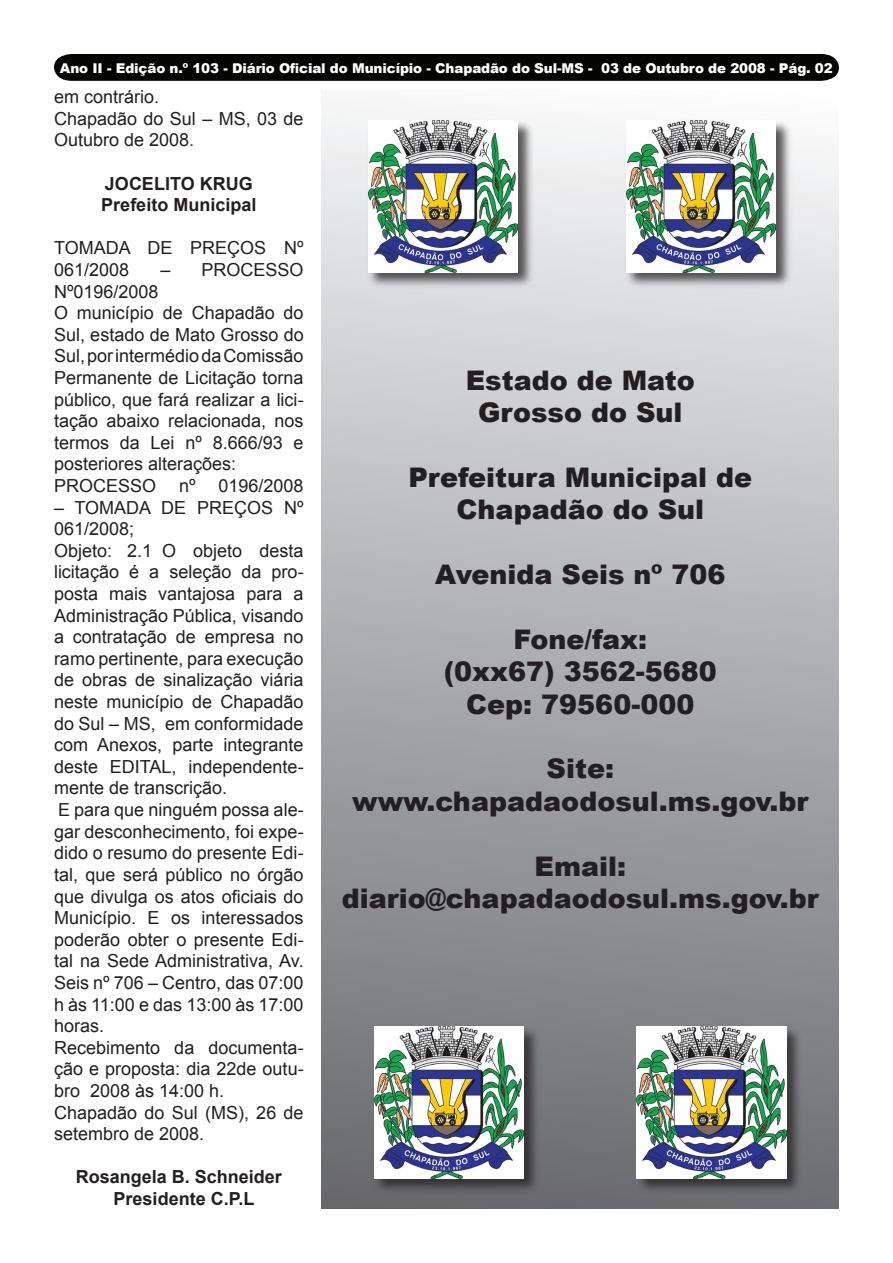
<style>
.page{position:relative;width:893px;height:1263px;background:#fff}
.page>*{position:absolute;margin:0;border:0;box-sizing:border-box;transform-origin:0 0}
.t1{font:900 27px/32.4px "Arial";color:#231f20;text-align:center}
.t2{font:18px/21.6px "Arial";color:#231f20}
.t3{font:700 18px/21.6px "Arial";color:#231f20}
.t4{font:900 13.5px "Arial";letter-spacing:-.01em;color:#fffefd}
</style>
<div class="page">
<div style="left:54px;top:54px;width:785px;height:27px;background:#040503"></div>
<div style="left:322px;top:90px;width:517px;height:1119px;background:linear-gradient(to bottom,#f8f8fa,#67696d)"></div>
<div style="left:366px;top:119px;width:169px;height:171px;background:#231f20;opacity:.75"></div>
<img style="left:368px;top:120px;width:150px;height:152px">
<div style="left:624px;top:119px;width:169px;height:171px;background:#231f20;opacity:.75"></div>
<img style="left:626px;top:120px;width:150px;height:152px">
<div style="left:372px;top:1025px;width:169px;height:171px;background:#231f20;opacity:.75"></div>
<img style="left:374px;top:1027px;width:150px;height:151px">
<div style="left:635px;top:1025px;width:169px;height:171px;background:#231f20;opacity:.75"></div>
<img style="left:637px;top:1027px;width:149px;height:151px">
<p class="t4" style="left:60px;top:58px;width:774px">Ano II - Edição n.º 103 - Diário Oficial do Município - Chapadão do Sul-MS - 03 de Outubro de 2008 - Pág. 02</p>
<p class="t2" style="left:54px;top:86px;width:251px">em contrário.<br>Chapadão do Sul – MS, 03 de<br>Outubro de 2008.</p>
<p class="t3" style="left:101px;top:173px;width:157px">JOCELITO KRUG<br>Prefeito Municipal</p>
<p class="t2" style="left:54px;top:237px;width:251px">TOMADA DE PREÇOS Nº<br>061/2008</p>
<p class="t2" style="left:160px;top:259px;width:145px">– PROCESSO</p>
<p class="t2" style="left:54px;top:281px;width:251px">Nº0196/2008<br>O município de Chapadão do<br>Sul, estado de Mato Grosso do<br>Sul, por intermédio da Comissão<br>Permanente de Licitação torna público, que fará realizar a lici&shy;tação abaixo relacionada, nos termos da Lei nº 8.666/93 e posteriores alterações:<br>PROCESSO</p>
<h1 class="t1" style="left:466px;top:363px;width:231px">Estado de Mato<br>Grosso do Sul</h1>
<h1 class="t1" style="left:408px;top:460px;width:345px">Prefeitura Municipal de<br>Chapadão do Sul</h1>
<h1 class="t1" style="left:435px;top:557px;width:292px">Avenida Seis nº 706</h1>
<p class="t2" style="left:179px;top:475px;width:18px">nº</p>
<p class="t2" style="left:219px;top:475px;width:87px">0196/2008</p>
<p class="t2" style="left:54px;top:497px;width:251px">– TOMADA DE PREÇOS Nº<br>061/2008;<br>Objeto: 2.1 O objeto desta licitação é a seleção da pro&shy;posta mais vantajosa para a<br>Administração Pública, visando a contratação de empresa no ramo pertinente, para execução de obras de sinalização viária neste município de Chapadão do Sul – MS, em conformidade com Anexos, parte integrante deste EDITAL, independente&shy;mente de transcrição.<br>E para que ninguém possa ale&shy;gar desconhecimento, foi expe&shy;dido o resumo do presente Edi&shy;tal, que será público no órgão que divulga os atos oficiais do<br>Município. E os interessados poderão obter o presente Edi&shy;tal na Sede Administrativa, Av.<br>Seis nº 706 – Centro, das 07:00 h às 11:00 e das 13:00 às 17:00 horas.<br>Recebimento da documenta&shy;ção e proposta: dia 22de outu&shy;bro 2008 às 14:00 h.<br>Chapadão do Sul (MS), 26 de setembro de 2008.</p>
<p class="t3" style="left:76px;top:1167px;width:208px;text-align:center">Rosangela B. Schneider<br>Presidente C.P.L</p>
<h1 class="t1" style="left:444px;top:622px;width:275px">Fone/fax:<br>(0xx67) 3562-5680<br>Cep: 79560-000</h1>
<h1 class="t1" style="left:352px;top:752px;width:458px">Site: www.chapadaodosul.ms.gov.br</h1>
<h1 class="t1" style="left:342px;top:849px;width:478px">Email: diario@chapadaodosul.ms.gov.br</h1>
</div>
